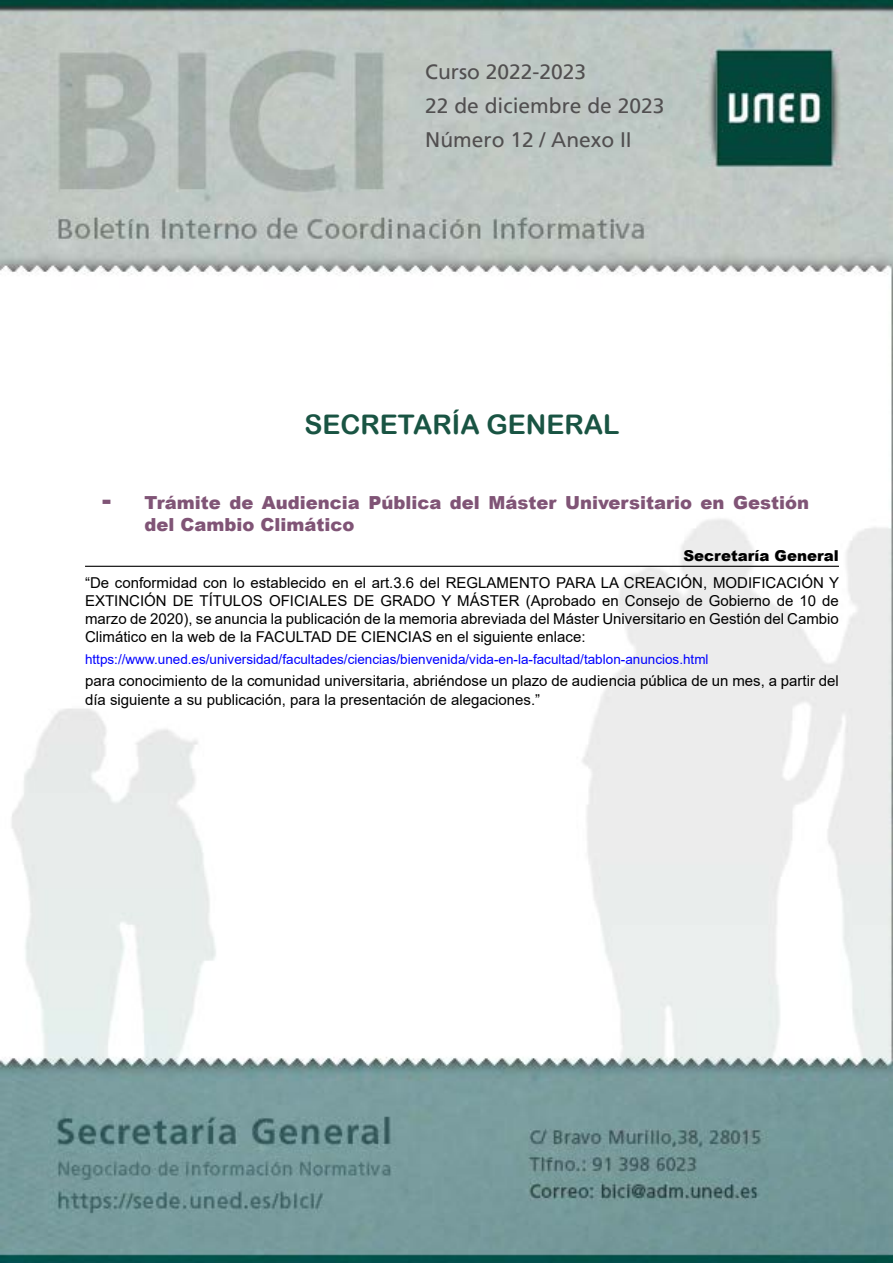
<style>
.page{position:relative;width:893px;height:1263px;background:#fff}
.page>*{position:absolute;margin:0;border:0;box-sizing:border-box;transform-origin:0 0}
.t1{font:27px "Arial Rounded MT Bold";color:#195443}
.t2{font:21px/33.8px "Frutiger";color:#514f50}
.t3{font:900 18px/21.6px "Arial";color:#805476}
.t4{font:15px/18px "Arial";color:#000;text-align:justify}
.t5{font:900 15px "Arial";color:#000}
.t6{font:13.5px "Arial";color:#00f}
.s1{font-size:27px}
</style>
<div class="page">
<img style="left:0;top:0;width:892px;height:1263px">
<hr style="left:85px;top:566px;width:754px;height:1px;background:#000">
<h2 class="t2" style="left:425px;top:55px;width:241px">Curso 2022-2023<br>22 de diciembre de 2023<br>Número 12 / Anexo II</h2>
<h1 class="t1" style="left:304px;top:409px;width:317px">SECRETARÍA GENERAL</h1>
<p class="t3" style="left:145px;top:491px;width:666px;text-indent:-43px"><span class="s1">-</span> Trámite de Audiencia Pública del Máster Universitario en Gestión del Cambio Climático</p>
<p class="t5" style="left:683px;top:545px;width:157px">Secretaría General</p>
<p class="t4" style="left:85px;top:574px;width:756px">“De conformidad con lo establecido en el art.3.6 del REGLAMENTO PARA LA CREACIÓN, MODIFICACIÓN Y EXTINCIÓN DE TÍTULOS OFICIALES DE GRADO Y MÁSTER (Aprobado en Consejo de Gobierno de 10 de marzo de 2020), se anuncia la publicación de la memoria abreviada del Máster Universitario en Gestión del Cambio Climático en la web de la FACULTAD DE CIENCIAS en el siguiente enlace:</p>
<p class="t6" style="left:85px;top:650px;width:625px">https://www.uned.es/universidad/facultades/ciencias/bienvenida/vida-en-la-facultad/tablon-anuncios.html</p>
<p class="t4" style="left:85px;top:672px;width:755px">para conocimiento de la comunidad universitaria, abriéndose un plazo de audiencia pública de un mes, a partir del día siguiente a su publicación, para la presentación de alegaciones.”</p>
</div>
